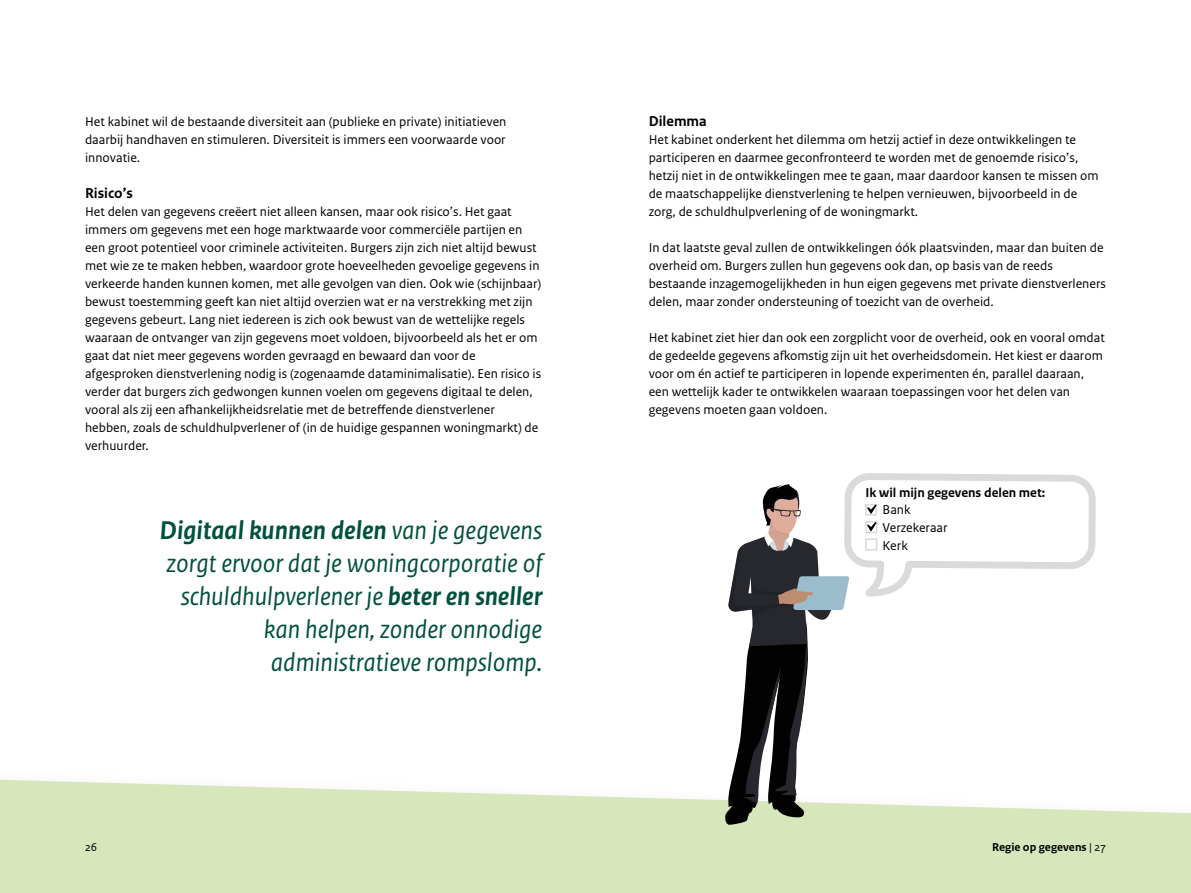
<style>
.page{position:relative;width:1191px;height:893px;background:#fff}
.page>*{position:absolute;margin:0;border:0;box-sizing:border-box;transform-origin:0 0}
.H3_-_Quote_rechts{font:italic 27px/33px "Rijksoverheid Sans Text";color:#00513c;text-align:center}
.H3_-_Quote_rechts-2{font:italic 700 27px "Rijksoverheid Sans Text";color:#00513c}
.H3_-_tussenkop{font:700 15px "Rijksoverheid Sans Text";color:#000}
.P_-_Plat{font:13.5px/18px "Rijksoverheid Sans Text";color:#000}
.P_-_Plat-2{font:700 13.5px "Rijksoverheid Sans Text";color:#000}
.t1{font:700 12px "Rijksoverheid Sans Text";color:#000}
.t2{font:12px "Rijksoverheid Sans Text";color:#000}
.s1{font-weight:400}
.s2{font-weight:700}
</style>
<div class="page">
<svg style="left:0;top:779px;width:1191px;height:114px;background:#dae9c1"></svg>
<svg style="left:725px;top:473px;width:370px;height:352px"></svg>
<p class="P_-_Plat" style="left:85px;top:113px;width:423px;text-align:justify">Het kabinet wil de bestaande diversiteit aan (publieke en private) initiatieven daarbij handhaven en stimuleren. Diversiteit is immers een voorwaarde voor innovatie.</p>
<h2 class="H3_-_tussenkop" style="left:85px;top:185px;width:50px">Risico’s</h2>
<p class="P_-_Plat" style="left:85px;top:203px;width:458px">Het delen van gegevens creëert niet alleen kansen, maar ook risico’s. Het gaat immers om gegevens met een hoge marktwaarde voor commerciële partijen en een groot potentieel voor criminele activiteiten. Burgers zijn zich niet altijd bewust met wie ze te maken hebben, waardoor grote hoeveelheden gevoelige gegevens in verkeerde handen kunnen komen, met alle gevolgen van dien. Ook wie (schijnbaar) bewust toestemming geeft kan niet altijd overzien wat er na verstrekking met zijn gegevens gebeurt. Lang niet iedereen is zich ook bewust van de wettelijke regels waaraan de ontvanger van zijn gegevens moet voldoen, bijvoorbeeld als het er om gaat dat niet meer gegevens worden gevraagd en bewaard dan voor de afgesproken dienstverlening nodig is (zogenaamde dataminimalisatie). Een risico is verder dat burgers zich gedwongen kunnen voelen om gegevens digitaal te delen, vooral als zij een afhankelijkheidsrelatie met de betreffende dienstverlener hebben, zoals de schuldhulpverlener of (in de huidige gespannen woningmarkt) de verhuurder.</p>
<p class="H3_-_Quote_rechts-2" style="left:160px;top:515px;width:384px">Digitaal kunnen delen <span class="s1">van je gegevens</span></p>
<p class="H3_-_Quote_rechts" style="left:167px;top:548px;width:377px">zorgt ervoor dat je woningcorporatie of schuldhulpverlener je <span class="s2">beter en sneller</span></p>
<p class="H3_-_Quote_rechts" style="left:264px;top:614px;width:280px">kan helpen, zonder onnodige</p>
<p class="H3_-_Quote_rechts" style="left:271px;top:647px;width:273px">administratieve rompslomp.</p>
<h2 class="H3_-_tussenkop" style="left:648px;top:113px;width:60px">Dilemma</h2>
<p class="P_-_Plat" style="left:648px;top:131px;width:451px">Het kabinet onderkent het dilemma om hetzij actief in deze ontwikkelingen te participeren en daarmee geconfronteerd te worden met de genoemde risico’s, hetzij niet in de ontwikkelingen mee te gaan, maar daardoor kansen te missen om de maatschappelijke dienstverlening te helpen vernieuwen, bijvoorbeeld in de zorg, de schuldhulpverlening of de woningmarkt.</p>
<p class="P_-_Plat" style="left:648px;top:239px;width:459px">In dat laatste geval zullen de ontwikkelingen óók plaatsvinden, maar dan buiten de overheid om. Burgers zullen hun gegevens ook dan, op basis van de reeds bestaande inzagemogelijkheden in hun eigen gegevens met private dienstverleners delen, maar zonder ondersteuning of toezicht van de overheid.</p>
<p class="P_-_Plat" style="left:648px;top:329px;width:458px">Het kabinet ziet hier dan ook een zorgplicht voor de overheid, ook en vooral omdat de gedeelde gegevens afkomstig zijn uit het overheidsdomein. Het kiest er daarom voor om én actief te participeren in lopende experimenten én, parallel daaraan, een wettelijk kader te ontwikkelen waaraan toepassingen voor het delen van gegevens moeten gaan voldoen.</p>
<p class="P_-_Plat-2" style="left:865px;top:485px;width:181px">Ik wil mijn gegevens delen met:</p>
<p class="P_-_Plat" style="left:882px;top:501px;width:29px">Bank</p>
<p class="P_-_Plat" style="left:882px;top:519px;width:66px">Verzekeraar</p>
<p class="P_-_Plat" style="left:882px;top:537px;width:27px">Kerk</p>
<p class="t2" style="left:85px;top:840px;width:14px">26</p>
<p class="t1" style="left:992px;top:840px;width:115px">Regie op gegevens <span class="s1">| 27</span></p>
</div>
